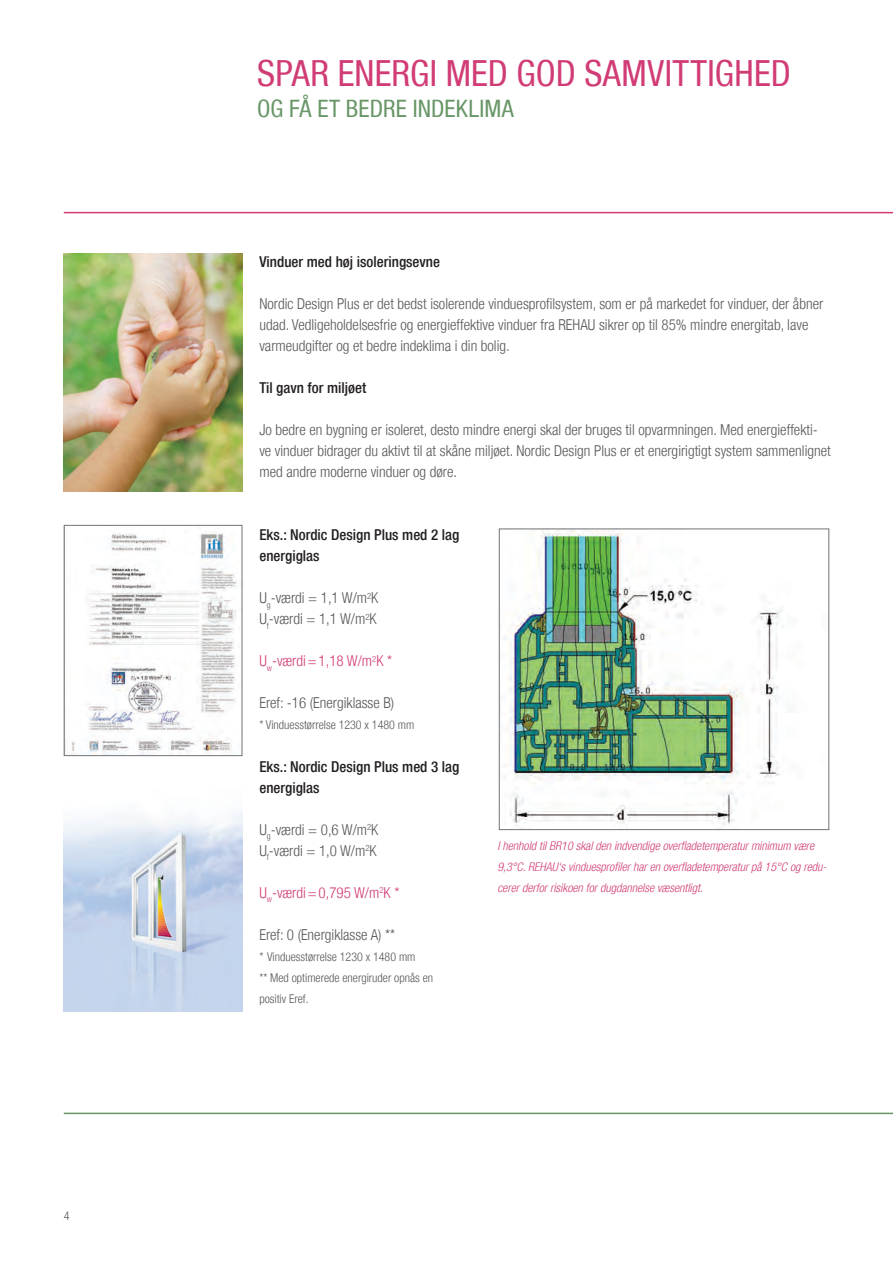
<style>
.page{position:relative;width:893px;height:1263px;background:#fff}
.page>*{position:absolute;margin:0;border:0;box-sizing:border-box;transform-origin:0 0}
.RE_HEADLINE_57{font:condensed 36px "Helvetica Neue LT";letter-spacing:.005em;color:#d13c76}
.RE_SUBLINE_57{font:condensed 24px "Helvetica Neue LT";letter-spacing:.005em;color:#689666}
.RE_Fließtext_47{font:300 condensed 15px/21px "Helvetica Neue LT";color:#57585a}
.RE_Fließtext_67{font:500 condensed 15px/21px "Helvetica Neue LT";color:#231f20}
.RE_Fließtext_47-2{font:300 condensed 15px "Helvetica Neue LT";color:#d13c76}
.RE_Fließtext_Tabelle{font:italic 300 condensed 12px/21px "Helvetica Neue LT";color:#d13c76}
.RE_Fließtext_47-3{font:300 condensed 12px/21px "Helvetica Neue LT";color:#57585a}
</style>
<div class="page">
<hr style="left:64px;top:212px;width:829px;height:1px;background:#d13c76">
<hr style="left:64px;top:1113px;width:829px;height:1px;background:#689666">
<img style="left:67px;top:532px;width:170px;height:222px">
<div style="left:64px;top:525px;width:178px;height:231px;border:1px solid #717275"></div>
<img style="left:503px;top:530px;width:279px;height:297px">
<div style="left:499px;top:528px;width:330px;height:302px;border:1px solid #717275"></div>
<img style="left:64px;top:253px;width:178px;height:238px">
<img style="left:64px;top:813px;width:179px;height:198px">
<p class="RE_Fließtext_47-3" style="left:64px;top:1205px;width:7px">4</p>
<p class="RE_HEADLINE_57" style="left:257px;top:52px;width:535px">SPAR ENERGI MED GOD SAMVITTIGHED</p>
<p class="RE_SUBLINE_57" style="left:257px;top:95px;width:258px">OG FÅ ET BEDRE INDEKLIMA</p>
<p class="RE_Fließtext_67" style="left:259px;top:251px;width:182px">Vinduer med høj isoleringsevne</p>
<p class="RE_Fließtext_47" style="left:259px;top:293px;width:565px">Nordic Design Plus er det bedst isolerende vinduesprofilsystem, som er på markedet for vinduer, der åbner udad. Vedligeholdelsesfrie og energieffektive vinduer fra REHAU sikrer op til 85% mindre energitab, lave</p>
<p class="RE_Fließtext_47" style="left:259px;top:335px;width:252px">varmeudgifter og et bedre indeklima i din bolig.</p>
<p class="RE_Fließtext_67" style="left:259px;top:377px;width:108px">Til gavn for miljøet</p>
<p class="RE_Fließtext_47" style="left:259px;top:419px;width:573px">Jo bedre en bygning er isoleret, desto mindre energi skal der bruges til opvarmningen. Med energieffekti&shy;ve vinduer bidrager du aktivt til at skåne miljøet. Nordic Design Plus er et energirigtigt system sammenlignet med andre moderne vinduer og døre.</p>
<p class="RE_Fließtext_67" style="left:259px;top:524px;width:202px">Eks.: Nordic Design Plus med 2 lag energiglas</p>
<p class="RE_Fließtext_47" style="left:259px;top:587px;width:121px">U<sub>g</sub>-værdi = 1,1 W/m<sup>2</sup>K</p>
<p class="RE_Fließtext_47" style="left:259px;top:608px;width:119px">U<sub>f</sub>-værdi = 1,1 W/m<sup>2</sup>K</p>
<p class="RE_Fließtext_47-2" style="left:259px;top:652px;width:134px">U<sub>w</sub>-værdi=1,18 W/m<sup>2</sup>K *</p>
<p class="RE_Fließtext_47" style="left:259px;top:692px;width:136px">Eref: -16 (Energiklasse B)</p>
<p class="RE_Fließtext_47-3" style="left:259px;top:715px;width:156px">* Vinduesstørrelse 1230 x 1480 mm</p>
<p class="RE_Fließtext_67" style="left:259px;top:755px;width:202px">Eks.: Nordic Design Plus med 3 lag energiglas</p>
<p class="RE_Fließtext_47" style="left:259px;top:818px;width:121px">U<sub>g</sub>-værdi = 0,6 W/m<sup>2</sup>K</p>
<p class="RE_Fließtext_47" style="left:259px;top:839px;width:119px">U<sub>f</sub>-værdi = 1,0 W/m<sup>2</sup>K</p>
<p class="RE_Fließtext_47-2" style="left:259px;top:883px;width:141px">U<sub>w</sub>-værdi=0,795 W/m<sup>2</sup>K *</p>
<p class="RE_Fließtext_47" style="left:259px;top:923px;width:137px">Eref: 0 (Energiklasse A) **</p>
<p class="RE_Fließtext_47-3" style="left:259px;top:946px;width:158px">* Vinduesstørrelse 1230 x 1480 mm</p>
<p class="RE_Fließtext_47-3" style="left:259px;top:967px;width:175px">** Med optimerede energiruder opnås en positiv Eref.</p>
<p class="RE_Fließtext_Tabelle" style="left:497px;top:835px;width:331px">I henhold til BR10 skal den indvendige overfladetemperatur minimum være<br>9,3°C. REHAU‘s vinduesprofiler har en overfladetemperatur på 15°C og redu&shy;cerer derfor risikoen for dugdannelse væsentligt.</p>
</div>
